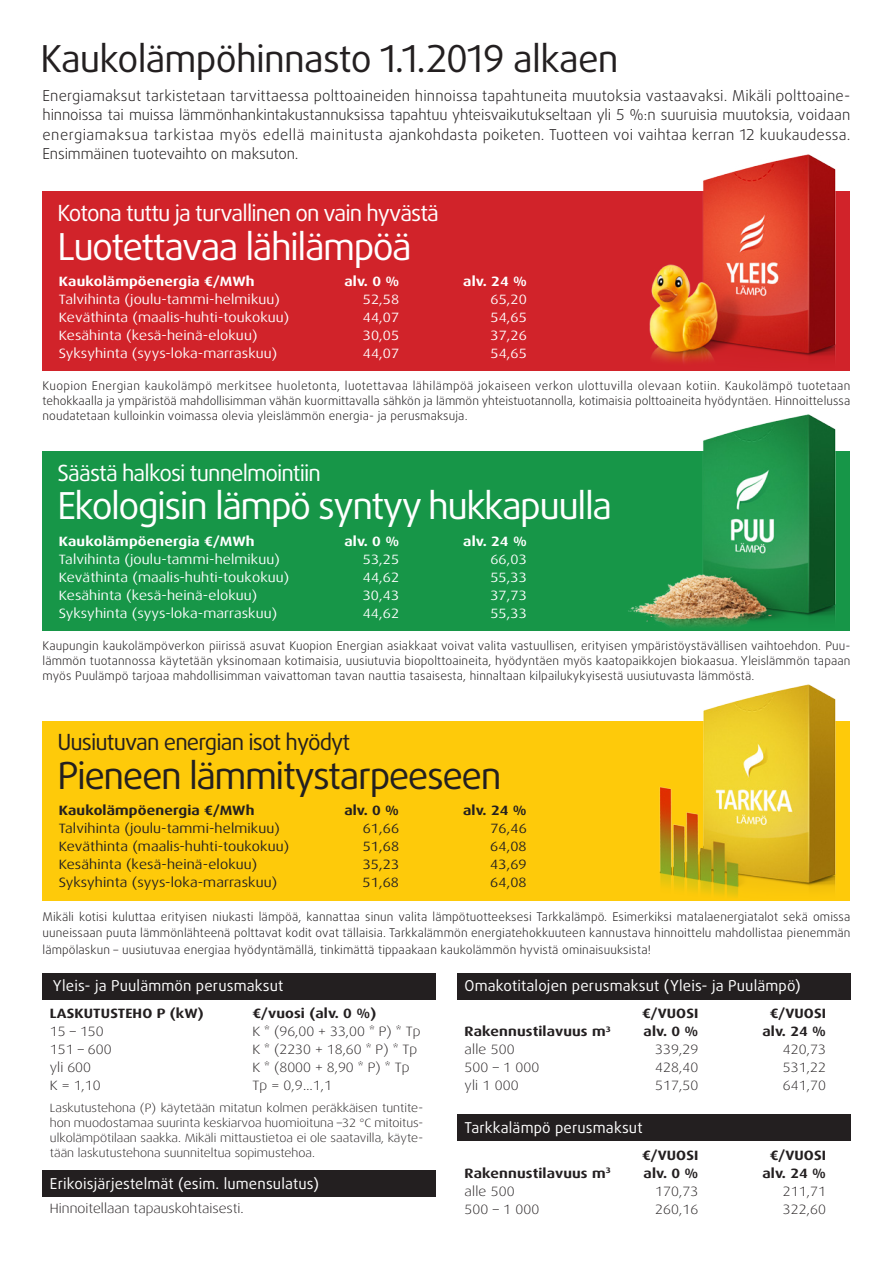
<style>
.page{position:relative;width:893px;height:1263px;background:#fff}
.page>*{position:absolute;margin:0;border:0;box-sizing:border-box;transform-origin:0 0}
.t1{font:37.2px "Daxline Pro";letter-spacing:-.03em;color:#231f20}
.t2{font:37.2px "Daxline Pro";letter-spacing:-.04em;color:#fff}
.t3{font:22.35px "Daxline Pro";letter-spacing:-.04em;color:#fff}
.t4{font:22.35px "Daxline Pro";letter-spacing:-.04em;color:#231f20}
.t5{font:300 15px/19.5px "Daxline Pro";letter-spacing:-.01em;color:#231f20;text-align:justify}
.t6{font:15px "Daxline Pro";letter-spacing:.01em;color:#fff}
.t7{font:13.5px "Dax Wide";letter-spacing:.01em;color:#fff}
.t8{font:300 13.5px "Dax Wide";color:#231f20}
.t9{font:13.5px "Dax Wide";letter-spacing:.01em;color:#231f20}
.t10{font:700 13.5px "Dax Wide";letter-spacing:.01em;color:#231f20}
.t11{font:700 13.5px "Dax Wide";letter-spacing:.01em;color:#fff}
.t12{font:300 12px/15px "Daxline Pro";letter-spacing:.01em;color:#231f20;text-align:justify}
.t13{font:300 12px/15px "Dax Wide";color:#231f20;text-align:justify}
</style>
<div class="page">
<div style="left:43px;top:191px;width:807px;height:180px;background:#d1232a"></div>
<div style="left:43px;top:451px;width:807px;height:179px;background:#179648"></div>
<div style="left:43px;top:721px;width:807px;height:179px;background:#feca0a"></div>
<img style="left:649px;top:154px;width:187px;height:209px">
<img style="left:628px;top:414px;width:208px;height:214px">
<img style="left:659px;top:684px;width:177px;height:213px">
<div style="left:43px;top:973px;width:393px;height:26px;background:#231f20"></div>
<div style="left:43px;top:1170px;width:393px;height:27px;background:#231f20"></div>
<div style="left:457px;top:973px;width:393px;height:26px;background:#231f20"></div>
<div style="left:457px;top:1114px;width:393px;height:27px;background:#231f20"></div>
<h1 class="t1" style="left:40px;top:34px;width:580px">Kaukolämpöhinnasto 1.1.2019 alkaen</h1>
<p class="t5" style="left:43px;top:86px;width:809px">Energiamaksut tarkistetaan tarvittaessa polttoaineiden hinnoissa tapahtuneita muutoksia vastaavaksi. Mikäli polttoaine&shy;hinnoissa tai muissa lämmönhankintakustannuksissa tapahtuu yhteisvaikutukseltaan yli 5 %:n suuruisia muutoksia, voidaan energiamaksua tarkistaa myös edellä mainitusta ajankohdasta poiketen. Tuotteen voi vaihtaa kerran 12 kuukaudessa.<br>Ensimmäinen tuotevaihto on maksuton.</p>
<h2 class="t3" style="left:57px;top:198px;width:383px">Kotona tuttu ja turvallinen on vain hyvästä</h2>
<h1 class="t2" style="left:57px;top:221px;width:356px">Luotettavaa lähilämpöä</h1>
<p class="t11" style="left:59px;top:273px;width:197px">Kaukolämpöenergia €/MWh</p>
<p class="t11" style="left:344px;top:273px;width:56px">alv. 0 %</p>
<p class="t11" style="left:463px;top:273px;width:65px">alv. 24 %</p>
<p class="t7" style="left:59px;top:292px;width:223px">Talvihinta (joulu-tammi-helmikuu)</p>
<p class="t7" style="left:363px;top:292px;width:38px">52,58</p>
<p class="t7" style="left:490px;top:292px;width:38px">65,20</p>
<p class="t7" style="left:59px;top:310px;width:232px">Keväthinta (maalis-huhti-toukokuu)</p>
<p class="t7" style="left:363px;top:310px;width:38px">44,07</p>
<p class="t7" style="left:490px;top:310px;width:38px">54,65</p>
<p class="t7" style="left:59px;top:328px;width:200px">Kesähinta (kesä-heinä-elokuu)</p>
<p class="t7" style="left:363px;top:328px;width:38px">30,05</p>
<p class="t7" style="left:490px;top:328px;width:38px">37,26</p>
<p class="t7" style="left:59px;top:346px;width:220px">Syksyhinta (syys-loka-marraskuu)</p>
<p class="t7" style="left:363px;top:346px;width:38px">44,07</p>
<p class="t7" style="left:490px;top:346px;width:38px">54,65</p>
<p class="t12" style="left:43px;top:378px;width:809px">Kuopion Energian kaukolämpö merkitsee huoletonta, luotettavaa lähilämpöä jokaiseen verkon ulottuvilla olevaan kotiin. Kaukolämpö tuotetaan tehokkaalla ja ympäristöä mahdollisimman vähän kuormittavalla sähkön ja lämmön yhteistuotannolla, kotimaisia polttoaineita hyödyntäen. Hinnoittelussa noudatetaan kulloinkin voimassa olevia yleislämmön energia- ja perusmaksuja.</p>
<h2 class="t3" style="left:57px;top:458px;width:265px">Säästä halkosi tunnelmointiin</h2>
<h1 class="t2" style="left:57px;top:481px;width:556px">Ekologisin lämpö syntyy hukkapuulla</h1>
<p class="t11" style="left:59px;top:533px;width:197px">Kaukolämpöenergia €/MWh</p>
<p class="t11" style="left:344px;top:533px;width:56px">alv. 0 %</p>
<p class="t11" style="left:463px;top:533px;width:65px">alv. 24 %</p>
<p class="t7" style="left:59px;top:551px;width:223px">Talvihinta (joulu-tammi-helmikuu)</p>
<p class="t7" style="left:363px;top:551px;width:38px">53,25</p>
<p class="t7" style="left:490px;top:551px;width:38px">66,03</p>
<p class="t7" style="left:59px;top:569px;width:232px">Keväthinta (maalis-huhti-toukokuu)</p>
<p class="t7" style="left:363px;top:569px;width:38px">44,62</p>
<p class="t7" style="left:490px;top:569px;width:38px">55,33</p>
<p class="t7" style="left:59px;top:587px;width:200px">Kesähinta (kesä-heinä-elokuu)</p>
<p class="t7" style="left:363px;top:587px;width:38px">30,43</p>
<p class="t7" style="left:490px;top:587px;width:38px">37,73</p>
<p class="t7" style="left:59px;top:605px;width:220px">Syksyhinta (syys-loka-marraskuu)</p>
<p class="t7" style="left:363px;top:605px;width:38px">44,62</p>
<p class="t7" style="left:490px;top:605px;width:38px">55,33</p>
<p class="t12" style="left:43px;top:638px;width:809px">Kaupungin kaukolämpöverkon piirissä asuvat Kuopion Energian asiakkaat voivat valita vastuullisen, erityisen ympäristöystävällisen vaihtoehdon. Puu&shy;lämmön tuotannossa käytetään yksinomaan kotimaisia, uusiutuvia biopolttoaineita, hyödyntäen myös kaatopaikkojen biokaasua. Yleislämmön tapaan myös Puulämpö tarjoaa mahdollisimman vaivattoman tavan nauttia tasaisesta, hinnaltaan kilpailukykyisestä uusiutuvasta lämmöstä.</p>
<h2 class="t4" style="left:57px;top:727px;width:294px">Uusiutuvan energian isot hyödyt</h2>
<h1 class="t1" style="left:57px;top:751px;width:446px">Pieneen lämmitystarpeeseen</h1>
<p class="t10" style="left:59px;top:803px;width:197px">Kaukolämpöenergia €/MWh</p>
<p class="t10" style="left:344px;top:803px;width:56px">alv. 0 %</p>
<p class="t10" style="left:463px;top:803px;width:65px">alv. 24 %</p>
<p class="t9" style="left:59px;top:821px;width:223px">Talvihinta (joulu-tammi-helmikuu)</p>
<p class="t9" style="left:363px;top:821px;width:38px">61,66</p>
<p class="t9" style="left:490px;top:821px;width:38px">76,46</p>
<p class="t9" style="left:59px;top:839px;width:232px">Keväthinta (maalis-huhti-toukokuu)</p>
<p class="t9" style="left:363px;top:839px;width:38px">51,68</p>
<p class="t9" style="left:490px;top:839px;width:38px">64,08</p>
<p class="t9" style="left:59px;top:857px;width:200px">Kesähinta (kesä-heinä-elokuu)</p>
<p class="t9" style="left:363px;top:857px;width:38px">35,23</p>
<p class="t9" style="left:490px;top:857px;width:38px">43,69</p>
<p class="t9" style="left:59px;top:875px;width:220px">Syksyhinta (syys-loka-marraskuu)</p>
<p class="t9" style="left:363px;top:875px;width:38px">51,68</p>
<p class="t9" style="left:490px;top:875px;width:38px">64,08</p>
<p class="t12" style="left:43px;top:908px;width:809px;line-height:16.5px">Mikäli kotisi kuluttaa erityisen niukasti lämpöä, kannattaa sinun valita lämpötuotteeksesi Tarkkalämpö. Esimerkiksi matalaenergiatalot sekä omissa uuneissaan puuta lämmönlähteenä polttavat kodit ovat tällaisia. Tarkkalämmön energiatehokkuuteen kannustava hinnoittelu mahdollistaa pienemmän lämpölaskun – uusiutuvaa energiaa hyödyntämällä, tinkimättä tippaakaan kaukolämmön hyvistä ominaisuuksista!</p>
<p class="t6" style="left:53px;top:976px;width:232px">Yleis- ja Puulämmön perusmaksut</p>
<p class="t10" style="left:50px;top:1006px;width:155px">LASKUTUSTEHO P (kW)</p>
<p class="t10" style="left:252px;top:1006px;width:125px">€/vuosi (alv. 0 %)</p>
<p class="t8" style="left:50px;top:1024px;width:55px">15 – 150</p>
<p class="t8" style="left:252px;top:1024px;width:170px">K * (96,00 + 33,00 * P) * Tp</p>
<p class="t8" style="left:50px;top:1042px;width:63px">151 – 600</p>
<p class="t8" style="left:252px;top:1042px;width:166px">K * (2230 + 18,60 * P) * Tp</p>
<p class="t8" style="left:50px;top:1060px;width:43px">yli 600</p>
<p class="t8" style="left:252px;top:1060px;width:158px">K * (8000 + 8,90 * P) * Tp</p>
<p class="t8" style="left:50px;top:1078px;width:52px">K = 1,10</p>
<p class="t8" style="left:252px;top:1078px;width:81px">Tp = 0,9…1,1</p>
<p class="t6" style="left:465px;top:976px;width:338px">Omakotitalojen perusmaksut (Yleis- ja Puulämpö)</p>
<p class="t10" style="left:642px;top:1006px;width:58px">€/VUOSI</p>
<p class="t10" style="left:770px;top:1006px;width:58px">€/VUOSI</p>
<p class="t10" style="left:465px;top:1024px;width:148px">Rakennustilavuus m<sup>3</sup></p>
<p class="t10" style="left:644px;top:1024px;width:56px">alv. 0 %</p>
<p class="t10" style="left:762px;top:1024px;width:65px">alv. 24 %</p>
<p class="t8" style="left:465px;top:1042px;width:52px">alle 500</p>
<p class="t8" style="left:655px;top:1042px;width:45px">339,29</p>
<p class="t8" style="left:783px;top:1042px;width:45px">420,73</p>
<p class="t8" style="left:465px;top:1060px;width:76px">500 – 1 000</p>
<p class="t8" style="left:655px;top:1060px;width:45px">428,40</p>
<p class="t8" style="left:783px;top:1060px;width:45px">531,22</p>
<p class="t8" style="left:464px;top:1078px;width:56px">yli 1 000</p>
<p class="t8" style="left:655px;top:1078px;width:45px">517,50</p>
<p class="t8" style="left:783px;top:1078px;width:45px">641,70</p>
<p class="t6" style="left:465px;top:1117px;width:179px">Tarkkalämpö perusmaksut</p>
<p class="t10" style="left:642px;top:1147px;width:58px">€/VUOSI</p>
<p class="t10" style="left:770px;top:1147px;width:58px">€/VUOSI</p>
<p class="t10" style="left:465px;top:1165px;width:148px">Rakennustilavuus m<sup>3</sup></p>
<p class="t10" style="left:644px;top:1165px;width:56px">alv. 0 %</p>
<p class="t10" style="left:762px;top:1165px;width:65px">alv. 24 %</p>
<p class="t8" style="left:465px;top:1184px;width:52px">alle 500</p>
<p class="t8" style="left:655px;top:1184px;width:45px">170,73</p>
<p class="t8" style="left:783px;top:1184px;width:45px">211,71</p>
<p class="t8" style="left:465px;top:1202px;width:76px">500 – 1 000</p>
<p class="t8" style="left:655px;top:1202px;width:45px">260,16</p>
<p class="t8" style="left:783px;top:1202px;width:45px">322,60</p>
<p class="t13" style="left:50px;top:1101px;width:375px">Laskutustehona (P) käytetään mitatun kolmen peräkkäisen tuntite&shy;hon muodostamaa suurinta keskiarvoa huomioituna –32 °C mitoitus&shy;ulkolämpötilaan saakka. Mikäli mittaustietoa ei ole saatavilla, käyte&shy;tään laskutustehona suunniteltua sopimustehoa.</p>
<p class="t6" style="left:50px;top:1174px;width:271px">Erikoisjärjestelmät (esim. lumensulatus)</p>
<p class="t8" style="left:50px;top:1201px;width:195px">Hinnoitellaan tapauskohtaisesti.</p>
</div>
